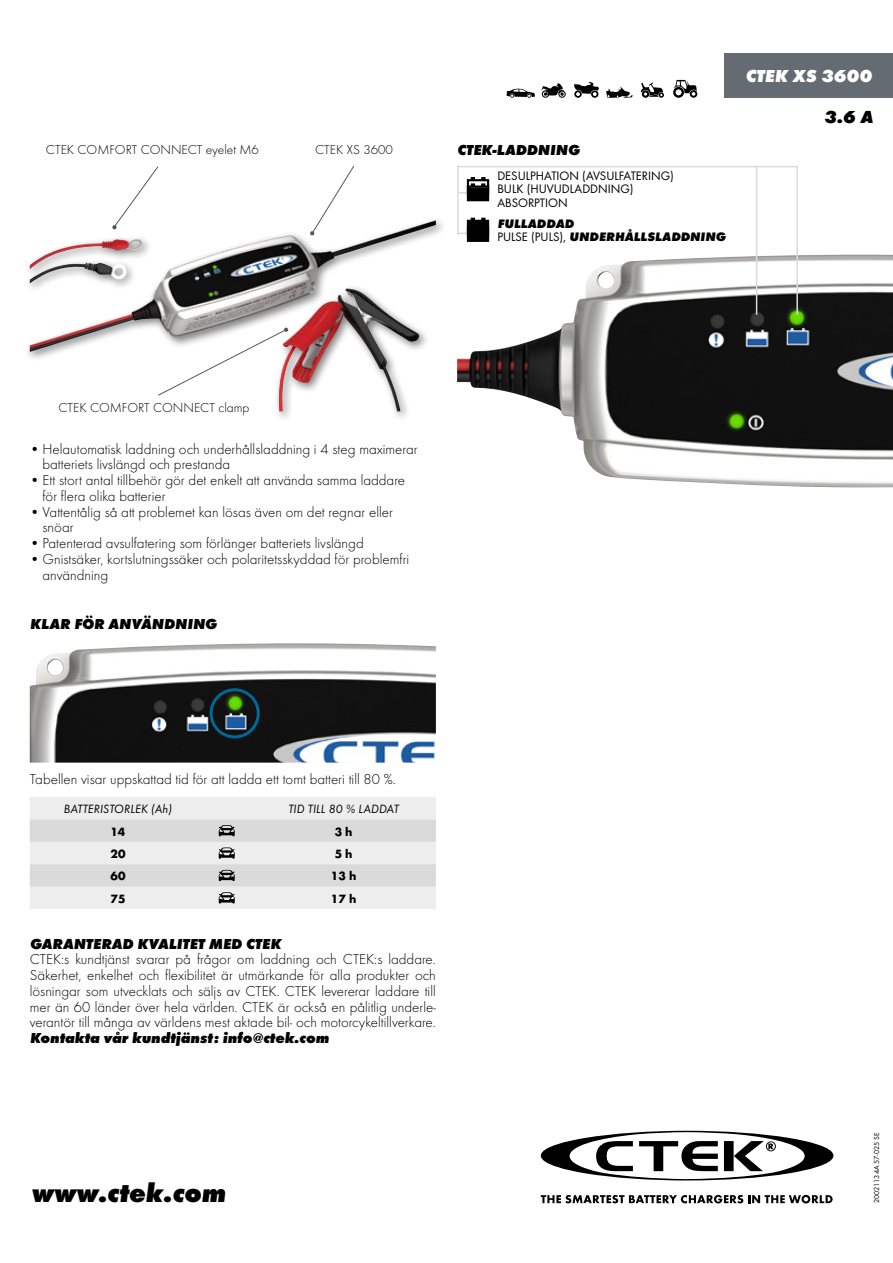
<style>
.page{position:relative;width:893px;height:1263px;background:#fff}
.page>*{position:absolute;margin:0;border:0;box-sizing:border-box;transform-origin:0 0}
.t1{font:italic 700 expanded 27px "Futura";color:#000}
.t2{font:italic 700 expanded 18px "Futura";color:#fff}
.t3{font:italic 700 expanded 18px "Futura";color:#000}
.t4{font:300 15px/15.8px "Futura";color:#000}
.t5{font:italic 700 expanded 15px "Futura";color:#000}
.t6{font:300 13.5px "Futura";color:#000}
.t7{font:12.75px/13.5px "Futura Boo";color:#000}
.t8{font:italic 700 expanded 12.75px/13.5px "Futura";color:#000}
.t9{font:12.45px "Futura Boo Obl";color:#000}
.t10{font:700 12.45px "Futura";color:#000}
.t11{font:7.5px "Futura Boo";color:#000}
.s1{font-family:"Futura Boo";font-weight:400;font-style:normal;font-stretch:normal}
</style>
<div class="page">
<svg style="left:541px;top:1131px;width:292px;height:49px"></svg>
<svg style="left:541px;top:1195px;width:292px;height:8px"></svg>
<div style="left:724px;top:53px;width:169px;height:45px;background:#656b72"></div>
<svg style="left:574px;top:82px;width:25px;height:16px"></svg>
<svg style="left:606px;top:86px;width:27px;height:12px"></svg>
<svg style="left:673px;top:80px;width:24px;height:18px"></svg>
<svg style="left:641px;top:82px;width:23px;height:16px"></svg>
<svg style="left:507px;top:89px;width:28px;height:9px"></svg>
<svg style="left:541px;top:83px;width:25px;height:15px"></svg>
<img style="left:457px;top:255px;width:436px;height:232px">
<hr style="left:457px;top:166px;width:341px;height:1px;background:#dadada">
<hr style="left:796px;top:167px;width:2px;height:148px;background:#dadada">
<hr style="left:756px;top:167px;width:1px;height:148px;background:#dadada">
<hr style="left:457px;top:166px;width:2px;height:68px;background:#dadada">
<div style="left:25px;top:216px;width:422px;height:206px;background:#000;opacity:.5"></div>
<img style="left:30px;top:220px;width:406px;height:132px">
<svg style="left:310px;top:165px;width:45px;height:71px"></svg>
<svg style="left:157px;top:328px;width:131px;height:68px"></svg>
<svg style="left:112px;top:166px;width:47px;height:64px"></svg>
<div style="left:30px;top:797px;width:406px;height:112px;background:#ededed"></div>
<svg style="left:30px;top:819px;width:406px;height:84px;background:#e0e0e0"></svg>
<svg style="left:457px;top:218px;width:32px;height:24px"></svg>
<svg style="left:458px;top:177px;width:31px;height:24px"></svg>
<img style="left:30px;top:643px;width:406px;height:120px">
<div style="left:210px;top:688px;width:50px;height:50px;border:3px solid #006997;border-radius:50%"></div>
<p class="t6" style="left:46px;top:142px;width:214px">CTEK COMFORT CONNECT eyelet M6</p>
<p class="t6" style="left:315px;top:142px;width:79px">CTEK XS 3600</p>
<p class="t5" style="left:457px;top:141px;width:124px">CTEK-LADDNING</p>
<p class="t7" style="left:497px;top:168px;width:178px">DESULPHATION (AVSULFATERING)<br>BULK (HUVUDLADDNING)<br>ABSORPTION</p>
<p class="t8" style="left:497px;top:216px;width:230px">FULLADDAD<br><span class="s1">PULSE (PULS),</span> UNDERHÅLLSLADDNING</p>
<p class="t2" style="left:745px;top:65px;width:128px">CTEK XS 3600</p>
<p class="t3" style="left:824px;top:106px;width:51px">3.6 A</p>
<p class="t6" style="left:58px;top:400px;width:193px">CTEK COMFORT CONNECT clamp</p>
<p class="t4" style="left:43px;top:441px;width:377px;text-indent:-13px">• Helautomatisk laddning och underhållsladdning i 4 steg maximerar batteriets livslängd och prestanda</p>
<p class="t4" style="left:43px;top:472px;width:364px;text-indent:-13px">• Ett stort antal tillbehör gör det enkelt att använda samma laddare för flera olika batterier</p>
<p class="t4" style="left:43px;top:504px;width:352px;text-indent:-13px">• Vattentålig så att problemet kan lösas även om det regnar eller snöar</p>
<p class="t4" style="left:30px;top:535px;width:335px">• Patenterad avsulfatering som förlänger batteriets livslängd</p>
<p class="t4" style="left:43px;top:551px;width:368px;text-indent:-13px">• Gnistsäker, kortslutningssäker och polaritetsskyddad för problemfri användning</p>
<p class="t5" style="left:30px;top:615px;width:189px">KLAR FÖR ANVÄNDNING</p>
<p class="t4" style="left:30px;top:771px;width:368px">Tabellen visar uppskattad tid för att ladda ett tomt batteri till 80 %.</p>
<p class="t9" style="left:64px;top:801px;width:110px">BATTERISTORLEK (Ah)</p>
<p class="t9" style="left:288px;top:801px;width:112px">TID TILL 80 % LADDAT</p>
<p class="t10" style="left:111px;top:824px;width:16px">14</p>
<p class="t10" style="left:335px;top:824px;width:19px">3 h</p>
<p class="t10" style="left:111px;top:846px;width:16px">20</p>
<p class="t10" style="left:335px;top:846px;width:19px">5 h</p>
<p class="t10" style="left:111px;top:868px;width:16px">60</p>
<p class="t10" style="left:331px;top:868px;width:27px">13 h</p>
<p class="t10" style="left:111px;top:891px;width:16px">75</p>
<p class="t10" style="left:331px;top:891px;width:27px">17 h</p>
<p class="t5" style="left:30px;top:934px;width:253px">GARANTERAD KVALITET MED CTEK</p>
<p class="t4" style="left:30px;top:952px;width:408px;text-align:justify">CTEK:s kundtjänst svarar på frågor om laddning och CTEK:s laddare.<br>Säkerhet, enkelhet och flexibilitet är utmärkande för alla produkter och lösningar som utvecklats och säljs av CTEK. CTEK levererar laddare till mer än 60 länder över hela världen. CTEK är också en pålitlig underle&shy;verantör till många av världens mest aktade bil- och motorcykeltillverkare.</p>
<p class="t5" style="left:30px;top:1029px;width:301px">Kontakta vår kundtjänst: info@ctek.com</p>
<h1 class="t1" style="left:31px;top:1177px;width:196px">www.ctek.com</h1>
<p class="t11" style="left:872px;top:1203px;width:72px;rotate:-90deg">20021134A 57-025 SE</p>
</div>
